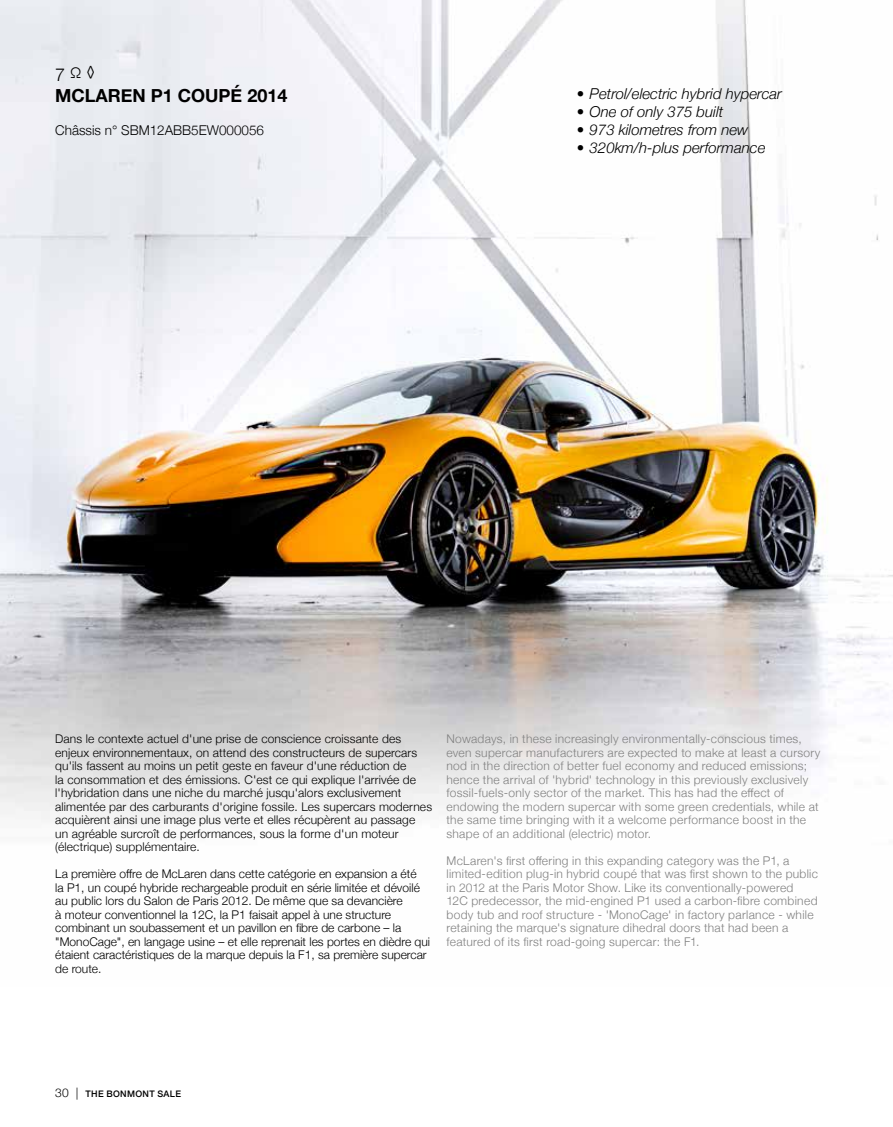
<style>
.page{position:relative;width:893px;height:1127px;background:#fff}
.page>*{position:absolute;margin:0;border:0;box-sizing:border-box;transform-origin:0 0}
.t1{font:700 18px/21px "Helvetica Neue";color:#000}
.t2{font:italic 300 15px "Helvetica Neue";color:#000}
.t3{font:300 13.5px "Helvetica Neue";color:#000}
.t4{font:300 12px/13.5px "Helvetica Neue";letter-spacing:.01em;color:#000}
.t5{font:300 12px/13.5px "Helvetica Neue";letter-spacing:.025em;color:#808080}
.t6{font:500 9px "Helvetica Neue";letter-spacing:.035em;color:#000}
.s1{font-weight:300}
.s2{font-weight:300;font-size:12px}
</style>
<div class="page">
<img style="left:0;top:0;width:893px;height:823px">
<h1 class="t1" style="left:55px;top:65px;width:234px"><span class="s1">7</span> <sup>Ω</sup> <sup>◊<br></sup>MCLAREN P1 COUPÉ 2014</h1>
<p class="t3" style="left:55px;top:119px;width:210px">Châssis n° SBM12ABB5EW000056</p>
<p class="t2" style="left:577px;top:82px;width:207px">• Petrol/electric hybrid hypercar</p>
<p class="t2" style="left:577px;top:100px;width:148px">• One of only 375 built</p>
<p class="t2" style="left:577px;top:118px;width:173px">• 973 kilometres from new</p>
<p class="t2" style="left:577px;top:136px;width:190px">• 320km/h-plus performance</p>
<p class="t4" style="left:55px;top:731px;width:378px">Dans le contexte actuel d'une prise de conscience croissante des enjeux environnementaux, on attend des constructeurs de supercars qu'ils fassent au moins un petit geste en faveur d'une réduction de<br>la consommation et des émissions. C'est ce qui explique l'arrivée de l'hybridation dans une niche du marché jusqu'alors exclusivement alimentée par des carburants d'origine fossile. Les supercars modernes acquièrent ainsi une image plus verte et elles récupèrent au passage<br>un agréable surcroît de performances, sous la forme d'un moteur (électrique) supplémentaire.</p>
<p class="t4" style="left:55px;top:866px;width:376px">La première offre de McLaren dans cette catégorie en expansion a été<br>la P1, un coupé hybride rechargeable produit en série limitée et dévoilé au public lors du Salon de Paris 2012. De même que sa devancière<br>à moteur conventionnel la 12C, la P1 faisait appel à une structure combinant un soubassement et un pavillon en fibre de carbone – la "MonoCage", en langage usine – et elle reprenait les portes en dièdre qui étaient caractéristiques de la marque depuis la F1, sa première supercar de route.</p>
<p class="t5" style="left:446px;top:731px;width:376px">Nowadays, in these increasingly environmentally-conscious times, even supercar manufacturers are expected to make at least a cursory nod in the direction of better fuel economy and reduced emissions; hence the arrival of 'hybrid' technology in this previously exclusively fossil-fuels-only sector of the market. This has had the effect of endowing the modern supercar with some green credentials, while at the same time bringing with it a welcome performance boost in the shape of an additional (electric) motor.</p>
<p class="t5" style="left:446px;top:853px;width:373px">McLaren's first offering in this expanding category was the P1, a limited-edition plug-in hybrid coupé that was first shown to the public in 2012 at the Paris Motor Show. Like its conventionally-powered<br>12C predecessor, the mid-engined P1 used a carbon-fibre combined body tub and roof structure - 'MonoCage' in factory parlance - while retaining the marque's signature dihedral doors that had been a featured of its first road-going supercar: the F1.</p>
<p class="t6" style="left:55px;top:1087px;width:127px"><span class="s2">30 |</span> THE BONMONT SALE</p>
</div>
